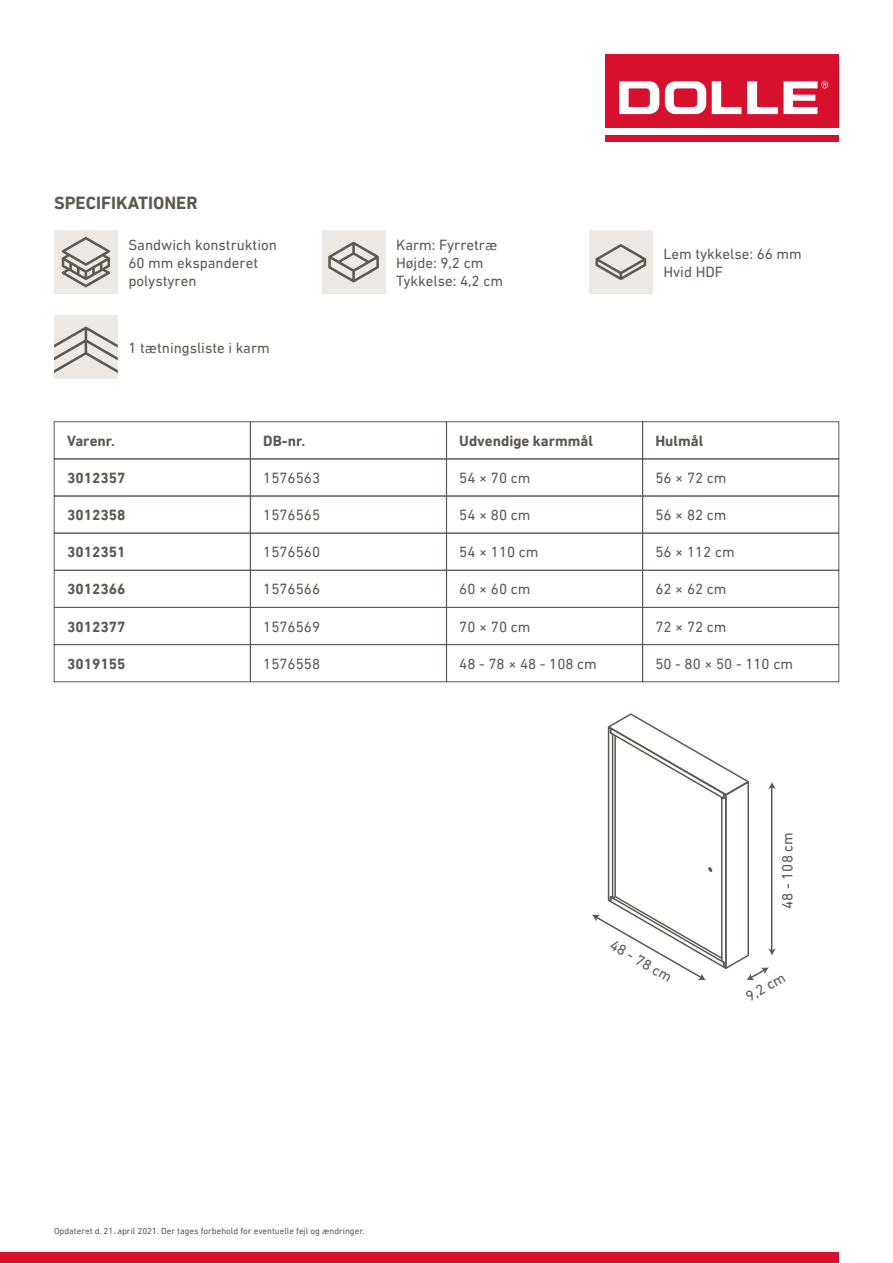
<style>
.page{position:relative;width:893px;height:1263px;background:#fff}
.page>*{position:absolute;margin:0;border:0;box-sizing:border-box;transform-origin:0 0}
.t1{font:700 18px "DIN Next LT Pro";color:#5d5951}
.t2{font:15px/18px "DIN Next LT Pro";color:#5d5951}
.t3{font:700 15px "DIN Next LT Pro";color:#5d5951}
.t4{font:9px "DIN Next LT Pro";color:#5d5951}
</style>
<div class="page">
<div style="left:54px;top:422px;width:197px;height:37px;border:1px solid #5d5951"></div>
<div style="left:54px;top:533px;width:197px;height:37px;border:1px solid #5d5951"></div>
<div style="left:54px;top:459px;width:197px;height:37px;border:1px solid #5d5951"></div>
<div style="left:54px;top:570px;width:197px;height:38px;border:1px solid #5d5951"></div>
<div style="left:54px;top:496px;width:197px;height:37px;border:1px solid #5d5951"></div>
<div style="left:54px;top:607px;width:197px;height:38px;border:1px solid #5d5951"></div>
<div style="left:54px;top:644px;width:197px;height:38px;border:1px solid #5d5951"></div>
<div style="left:446px;top:422px;width:197px;height:37px;border:1px solid #5d5951"></div>
<div style="left:446px;top:533px;width:197px;height:37px;border:1px solid #5d5951"></div>
<div style="left:446px;top:459px;width:197px;height:37px;border:1px solid #5d5951"></div>
<div style="left:446px;top:570px;width:197px;height:38px;border:1px solid #5d5951"></div>
<div style="left:446px;top:496px;width:197px;height:37px;border:1px solid #5d5951"></div>
<div style="left:446px;top:607px;width:197px;height:38px;border:1px solid #5d5951"></div>
<div style="left:446px;top:644px;width:197px;height:38px;border:1px solid #5d5951"></div>
<div style="left:250px;top:422px;width:197px;height:37px;border:1px solid #5d5951"></div>
<div style="left:250px;top:533px;width:197px;height:37px;border:1px solid #5d5951"></div>
<div style="left:250px;top:459px;width:197px;height:37px;border:1px solid #5d5951"></div>
<div style="left:250px;top:570px;width:197px;height:38px;border:1px solid #5d5951"></div>
<div style="left:250px;top:496px;width:197px;height:37px;border:1px solid #5d5951"></div>
<div style="left:250px;top:607px;width:197px;height:38px;border:1px solid #5d5951"></div>
<div style="left:250px;top:644px;width:197px;height:38px;border:1px solid #5d5951"></div>
<div style="left:642px;top:422px;width:197px;height:37px;border:1px solid #5d5951"></div>
<div style="left:642px;top:533px;width:197px;height:37px;border:1px solid #5d5951"></div>
<div style="left:642px;top:459px;width:197px;height:37px;border:1px solid #5d5951"></div>
<div style="left:642px;top:570px;width:197px;height:38px;border:1px solid #5d5951"></div>
<div style="left:642px;top:496px;width:197px;height:37px;border:1px solid #5d5951"></div>
<div style="left:642px;top:607px;width:197px;height:38px;border:1px solid #5d5951"></div>
<div style="left:642px;top:644px;width:197px;height:38px;border:1px solid #5d5951"></div>
<div style="left:54px;top:315px;width:64px;height:64px;background:#eee9e5"></div>
<svg style="left:54px;top:327px;width:64px;height:46px"></svg>
<div style="left:322px;top:230px;width:63px;height:64px;background:#eee9e5"></div>
<svg style="left:328px;top:242px;width:51px;height:40px"></svg>
<div style="left:54px;top:230px;width:64px;height:64px;background:#eee9e5"></div>
<svg style="left:62px;top:237px;width:48px;height:50px"></svg>
<div style="left:589px;top:230px;width:64px;height:64px;background:#eee9e5"></div>
<svg style="left:595px;top:244px;width:51px;height:36px"></svg>
<svg style="left:592px;top:713px;width:184px;height:267px"></svg>
<div style="left:605px;top:54px;width:234px;height:87px;background:#d7102d"></div>
<div style="left:605px;top:128px;width:234px;height:6px;background:#fff"></div>
<svg style="left:619px;top:81px;width:209px;height:33px"></svg>
<div style="left:0;top:1252px;width:839px;height:11px;background:#d7102d"></div>
<p class="t1" style="left:54px;top:192px;width:145px">SPECIFIKATIONER</p>
<p class="t2" style="left:128px;top:235px;width:150px">Sandwich konstruktion<br>60 mm ekspanderet polystyren</p>
<p class="t2" style="left:396px;top:235px;width:109px">Karm: Fyrretræ<br>Højde: 9,2 cm<br>Tykkelse: 4,2 cm</p>
<p class="t2" style="left:663px;top:244px;width:140px">Lem tykkelse: 66 mm<br>Hvid HDF</p>
<p class="t2" style="left:128px;top:338px;width:143px">1 tætningsliste i karm</p>
<p class="t3" style="left:67px;top:432px;width:50px">Varenr.</p>
<p class="t3" style="left:263px;top:432px;width:44px">DB-nr.</p>
<p class="t3" style="left:459px;top:432px;width:135px">Udvendige karmmål</p>
<p class="t3" style="left:655px;top:432px;width:49px">Hulmål</p>
<p class="t3" style="left:67px;top:469px;width:60px">3012357</p>
<p class="t2" style="left:263px;top:469px;width:58px">1576563</p>
<p class="t2" style="left:459px;top:469px;width:73px">54 × 70 cm</p>
<p class="t2" style="left:655px;top:469px;width:73px">56 × 72 cm</p>
<p class="t3" style="left:67px;top:506px;width:60px">3012358</p>
<p class="t2" style="left:263px;top:506px;width:58px">1576565</p>
<p class="t2" style="left:459px;top:506px;width:73px">54 × 80 cm</p>
<p class="t2" style="left:655px;top:506px;width:73px">56 × 82 cm</p>
<p class="t3" style="left:67px;top:543px;width:60px">3012351</p>
<p class="t2" style="left:263px;top:543px;width:58px">1576560</p>
<p class="t2" style="left:459px;top:543px;width:81px">54 × 110 cm</p>
<p class="t2" style="left:655px;top:543px;width:81px">56 × 112 cm</p>
<p class="t3" style="left:67px;top:581px;width:60px">3012366</p>
<p class="t2" style="left:263px;top:580px;width:58px">1576566</p>
<p class="t2" style="left:459px;top:580px;width:73px">60 × 60 cm</p>
<p class="t2" style="left:655px;top:580px;width:73px">62 × 62 cm</p>
<p class="t3" style="left:67px;top:618px;width:60px">3012377</p>
<p class="t3" style="left:67px;top:655px;width:60px">3019155</p>
<p class="t2" style="left:263px;top:617px;width:58px">1576569</p>
<p class="t2" style="left:263px;top:654px;width:58px">1576558</p>
<p class="t2" style="left:459px;top:617px;width:73px">70 × 70 cm</p>
<p class="t2" style="left:459px;top:654px;width:139px">48-78×48-108cm</p>
<p class="t2" style="left:655px;top:617px;width:73px">72 × 72 cm</p>
<p class="t2" style="left:655px;top:654px;width:139px">50-80×50-110cm</p>
<p class="t2" style="left:778px;top:909px;width:78px;rotate:-90deg">48 - 108 cm</p>
<p class="t2" style="left:616px;top:936px;width:70px;rotate:30deg">48 - 78 cm</p>
<p class="t2" style="left:742px;top:990px;width:45px;rotate:-30deg">9,2 cm</p>
<p class="t4" style="left:54px;top:1226px;width:312px">Opdateret d. 21. april 2021. Der tages forbehold for eventuelle fejl og ændringer.</p>
</div>
